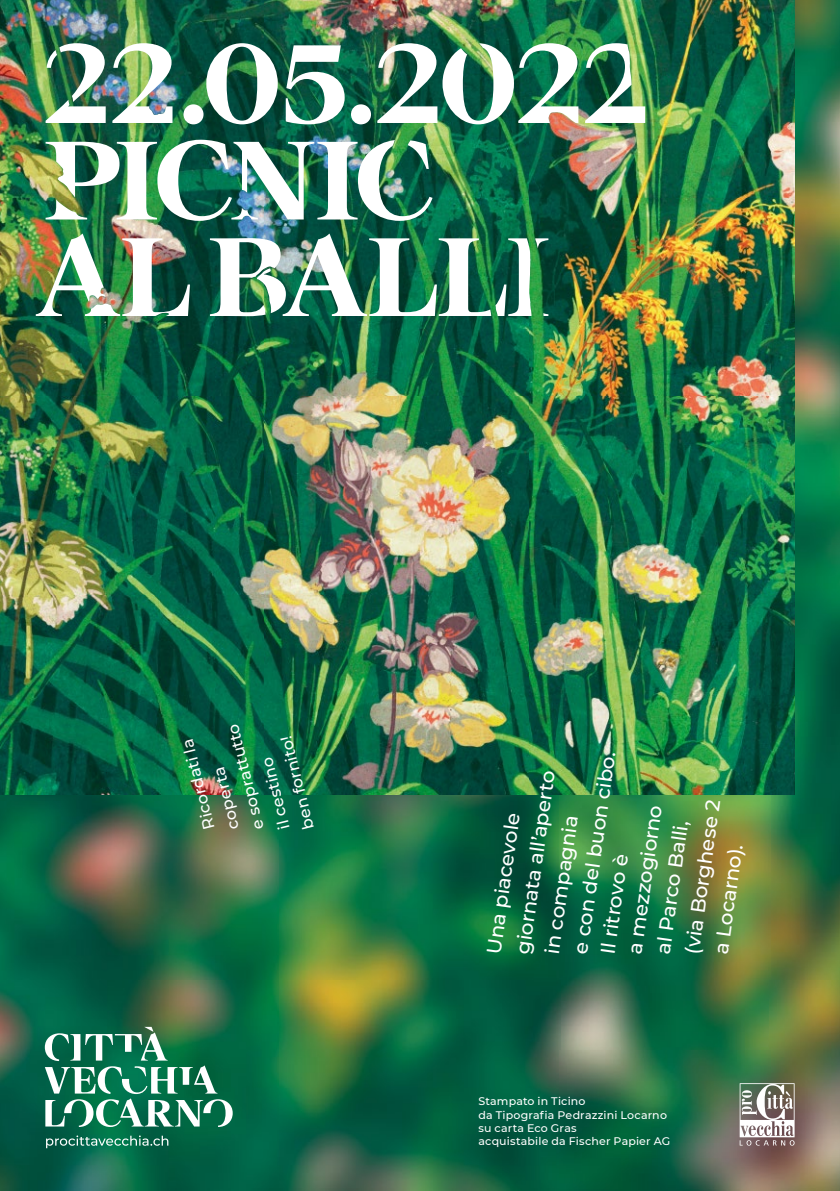
<style>
.page{position:relative;width:840px;height:1191px;background:#fff}
.page>*{position:absolute;margin:0;border:0;box-sizing:border-box;transform-origin:0 0}
.t1{font:500 20px "Montserrat";color:#fff}
.t2{font:500 16px "Montserrat";color:#fff}
.t3{font:500 11px/13.2px "Montserrat";letter-spacing:.015em;color:#fff}
</style>
<div class="page">
<img style="left:769px;top:0;width:70px;height:1191px">
<img style="left:0;top:794px;width:769px;height:397px">
<img style="left:0;top:0;width:794px;height:794px">
<svg style="left:739px;top:1083px;width:55px;height:62px"></svg>
<svg style="left:45px;top:1026px;width:187px;height:101px"></svg>
<svg style="left:46px;top:1135px;width:122px;height:13px;background:#36866d"></svg>
<img style="left:36px;top:234px;width:154px;height:82px">
<img style="left:210px;top:234px;width:338px;height:82px">
<img style="left:46px;top:140px;width:386px;height:81px">
<div style="left:183px;top:104px;width:20px;height:20px;background:#fff;border-radius:50%"></div>
<img style="left:46px;top:43px;width:60px;height:80px">
<svg style="left:206px;top:43px;width:71px;height:81px"></svg>
<img style="left:112px;top:43px;width:60px;height:80px">
<svg style="left:285px;top:45px;width:59px;height:79px"></svg>
<img style="left:584px;top:43px;width:61px;height:80px">
<img style="left:377px;top:43px;width:201px;height:81px">
<div style="left:351px;top:104px;width:20px;height:20px;background:#fff;border-radius:50%"></div>
<p class="t2" style="left:247px;top:831px;width:109px;rotate:-104deg">e soprattutto</p>
<p class="t2" style="left:297px;top:831px;width:97px;rotate:-104deg">ben fornito!</p>
<p class="t2" style="left:198px;top:831px;width:94px;rotate:-104deg">Ricordati la</p>
<p class="t2" style="left:273px;top:831px;width:75px;rotate:-104deg">il cestino</p>
<p class="t2" style="left:223px;top:831px;width:66px;rotate:-104deg">coperta</p>
<p class="t1" style="left:566px;top:951px;width:206px;rotate:-82deg">e con del buon cibo.</p>
<p class="t1" style="left:508px;top:951px;width:186px;rotate:-82deg">giornata all’aperto</p>
<p class="t1" style="left:677px;top:951px;width:157px;rotate:-82deg">(via Borghese 2</p>
<p class="t1" style="left:620px;top:951px;width:152px;rotate:-82deg">a mezzogiorno</p>
<p class="t1" style="left:479px;top:951px;width:144px;rotate:-82deg">Una piacevole</p>
<p class="t1" style="left:537px;top:951px;width:141px;rotate:-82deg">in compagnia</p>
<p class="t1" style="left:648px;top:951px;width:136px;rotate:-82deg">al Parco Balli,</p>
<p class="t1" style="left:706px;top:951px;width:112px;rotate:-82deg">a Locarno).</p>
<p class="t1" style="left:593px;top:951px;width:102px;rotate:-82deg">Il ritrovo è</p>
<p class="t3" style="left:478px;top:1094px;width:193px">Stampato in Ticino<br>da Tipografia Pedrazzini Locarno su carta Eco Gras<br>acquistabile da Fischer Papier AG</p>
</div>
